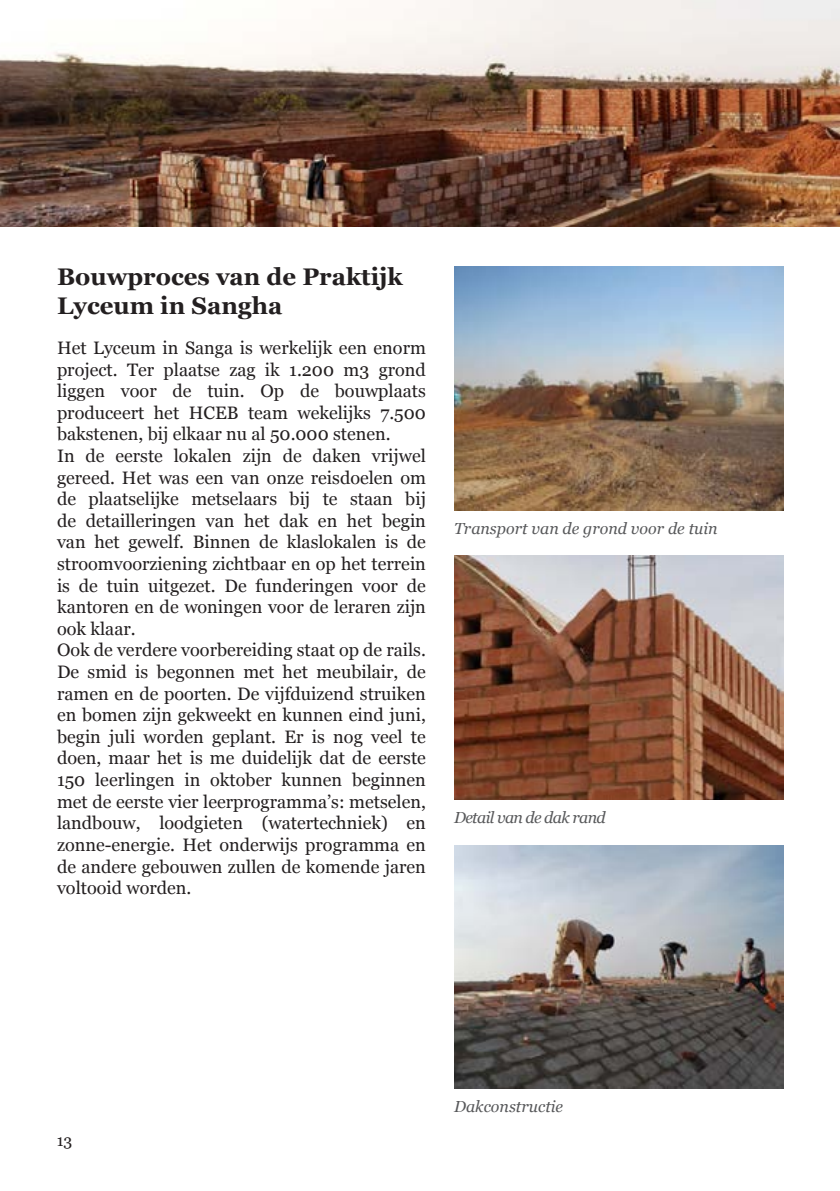
<style>
.page{position:relative;width:840px;height:1191px;background:#fff}
.page>*{position:absolute;margin:0;border:0;box-sizing:border-box;transform-origin:0 0}
.t1{font:700 24px/28.8px "Georgia";color:#231f20}
.basis{font:18px/21.6px "Georgia";color:#231f20;text-align:justify}
.bijschrift{font:italic 16px "Georgia";color:#57585a}
.bijschrift-2{font:italic 16px "Georgia";letter-spacing:-.04em;color:#57585a}
.t2{font:16px "Georgia";color:#231f20}
</style>
<div class="page">
<img style="left:454px;top:266px;width:328px;height:244px">
<img style="left:1px;top:0;width:838px;height:227px">
<img style="left:454px;top:556px;width:328px;height:243px">
<img style="left:454px;top:845px;width:328px;height:244px">
<p class="t1" style="left:57px;top:262px;width:347px">Bouwproces van de Praktijk<br>Lyceum in Sangha</p>
<p class="basis" style="left:57px;top:337px;width:370px">Het Lyceum in Sanga is werkelijk een enorm project. Ter plaatse zag ik 1.200 m3 grond liggen voor de tuin. Op de bouwplaats produceert het HCEB team wekelijks 7.500 bakstenen, bij elkaar nu al 50.000 stenen.</p>
<p class="basis" style="left:57px;top:445px;width:370px">In de eerste lokalen zijn de daken vrijwel gereed. Het was een van onze reisdoelen om de plaatselijke metselaars bij te staan bij de detailleringen van het dak en het begin van het gewelf. Binnen de klaslokalen is de stroomvoorziening zichtbaar en op het terrein is de tuin uitgezet. De funderingen voor de kantoren en de woningen voor de leraren zijn ook klaar.</p>
<p class="basis" style="left:57px;top:640px;width:370px">Ook de verdere voorbereiding staat op de rails.<br>De smid is begonnen met het meubilair, de ramen en de poorten. De vijfduizend struiken en bomen zijn gekweekt en kunnen eind juni, begin juli worden geplant. Er is nog veel te doen, maar het is me duidelijk dat de eerste 150 leerlingen in oktober kunnen beginnen met de eerste vier leerprogramma’s: metselen, landbouw, loodgieten (watertechniek) en zonne-energie. Het onderwijs programma en de andere gebouwen zullen de komende jaren voltooid worden.</p>
<p class="bijschrift" style="left:454px;top:518px;width:265px">Transport van de grond voor de tuin</p>
<p class="bijschrift-2" style="left:454px;top:807px;width:153px">Detail van de dak rand</p>
<p class="t2" style="left:57px;top:1131px;width:17px">13</p>
<p class="bijschrift" style="left:454px;top:1096px;width:111px">Dakconstructie</p>
</div>
